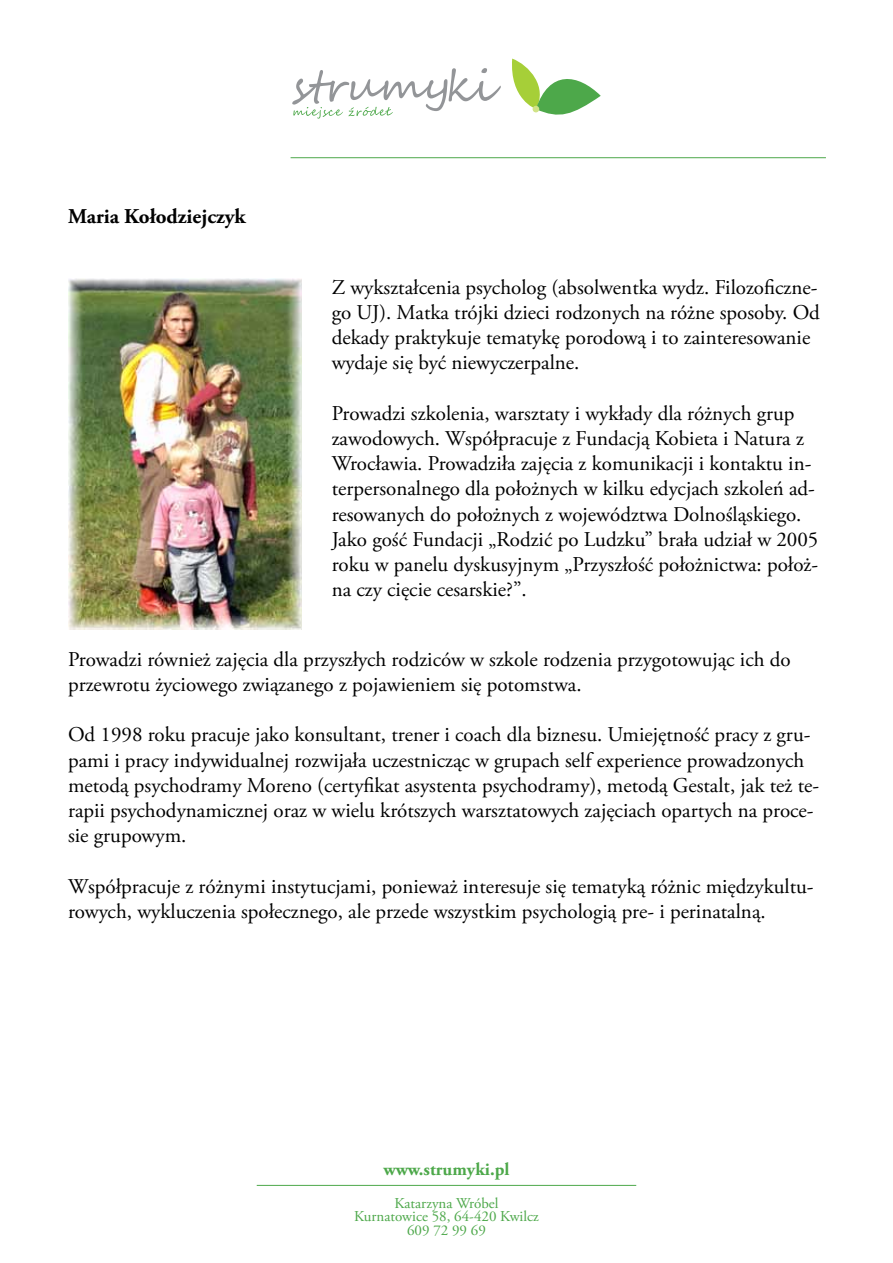
<style>
.page{position:relative;width:893px;height:1263px;background:#fff}
.page>*{position:absolute;margin:0;border:0;box-sizing:border-box;transform-origin:0 0}
.t1{font:21px/25.2px "Adobe Garamond Pro";color:#000}
.t2{font:700 21px "Adobe Garamond Pro";color:#000}
.t3{font:700 18px "Adobe Garamond Pro";color:#4da84a}
.t4{font:15px/13.5px "Adobe Garamond Pro";color:#4da84a;text-align:center}
</style>
<div class="page">
<svg style="left:512px;top:59px;width:89px;height:56px"></svg>
<svg style="left:292px;top:68px;width:209px;height:51px"></svg>
<hr style="left:257px;top:1185px;width:379px;height:1px;background:#4da84a">
<hr style="left:291px;top:157px;width:535px;height:1px;background:#4da84a">
<img style="left:68px;top:279px;width:234px;height:350px">
<p class="t2" style="left:68px;top:204px;width:179px">Maria Kołodziejczyk</p>
<p class="t1" style="left:332px;top:275px;width:490px">Z wykształcenia psycholog (absolwentka wydz. Filozoficzne&shy;go UJ). Matka trójki dzieci rodzonych na różne sposoby. Od dekady praktykuje tematykę porodową i to zainteresowanie wydaje się być niewyczerpalne.</p>
<p class="t1" style="left:332px;top:401px;width:488px">Prowadzi szkolenia, warsztaty i wykłady dla różnych grup zawodowych. Współpracuje z Fundacją Kobieta i Natura z Wrocławia. Prowadziła zajęcia z komunikacji i kontaktu in&shy;terpersonalnego dla położnych w kilku edycjach szkoleń ad&shy;resowanych do położnych z województwa Dolnośląskiego.<br>Jako gość Fundacji „Rodzić po Ludzku” brała udział w 2005 roku w panelu dyskusyjnym „Przyszłość położnictwa: położ&shy;na czy cięcie cesarskie?”.</p>
<p class="t1" style="left:68px;top:647px;width:724px">Prowadzi również zajęcia dla przyszłych rodziców w szkole rodzenia przygotowując ich do przewrotu życiowego związanego z pojawieniem się potomstwa.</p>
<p class="t1" style="left:68px;top:723px;width:753px">Od 1998 roku pracuje jako konsultant, trener i coach dla biznesu. Umiejętność pracy z gru&shy;pami i pracy indywidualnej rozwijała uczestnicząc w grupach self experience prowadzonych metodą psychodramy Moreno (certyfikat asystenta psychodramy), metodą Gestalt, jak też te&shy;rapii psychodynamicznej oraz w wielu krótszych warsztatowych zajęciach opartych na proce&shy;sie grupowym.</p>
<p class="t1" style="left:68px;top:874px;width:747px">Współpracuje z różnymi instytucjami, ponieważ interesuje się tematyką różnic międzykultu&shy;rowych, wykluczenia społecznego, ale przede wszystkim psychologią pre- i perinatalną.</p>
<p class="t3" style="left:383px;top:1159px;width:128px">www.strumyki.pl</p>
<p class="t4" style="left:354px;top:1196px;width:186px">Katarzyna Wróbel<br>Kurnatowice 58, 64-420 Kwilcz<br>609 72 99 69</p>
</div>
